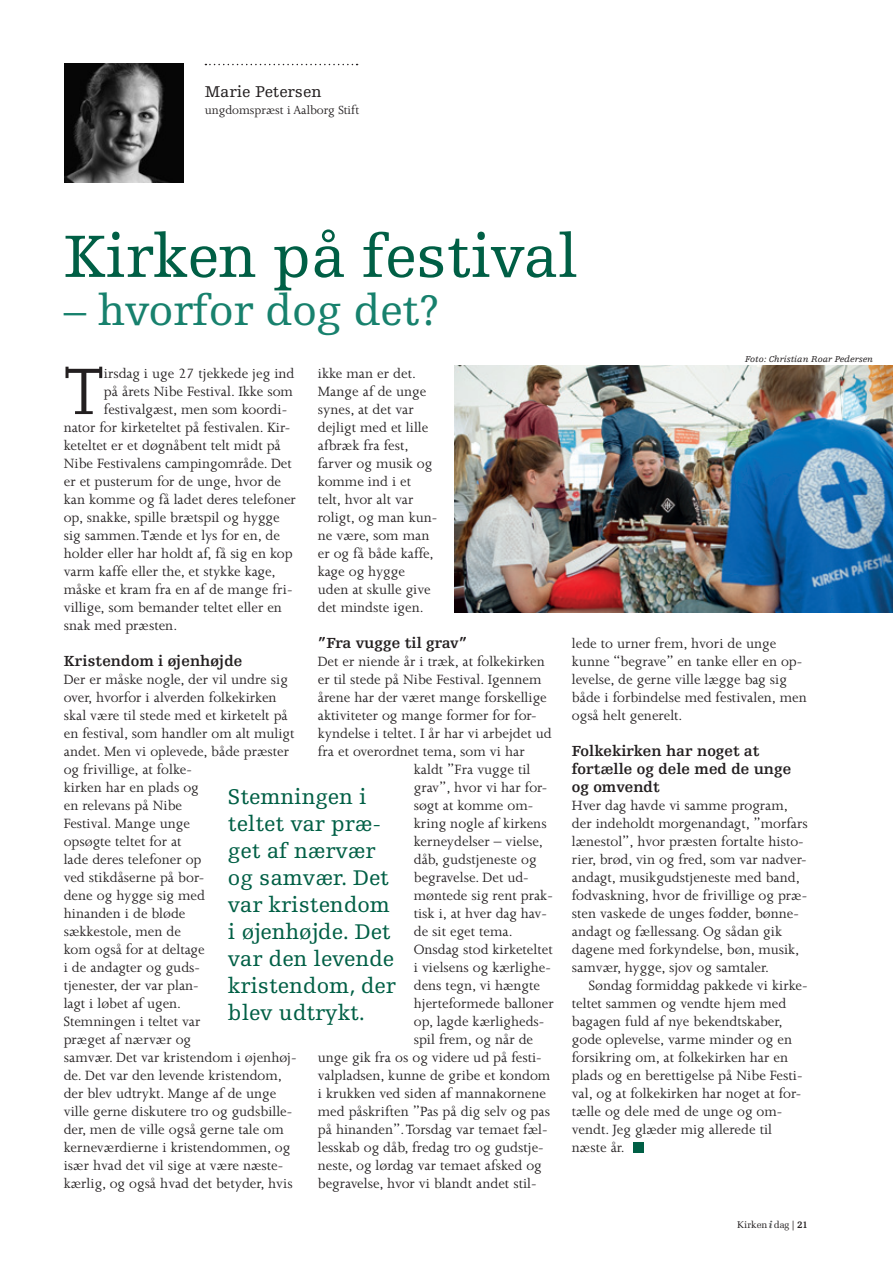
<style>
.page{position:relative;width:893px;height:1263px;background:#fff}
.page>*{position:absolute;margin:0;border:0;box-sizing:border-box;transform-origin:0 0}
.t1{font:75.6px "Joanna";color:#231f20}
.t2{font:63px "Egyptienne F";letter-spacing:-.01em;color:#005f45}
.t3{font:45px "Egyptienne F";letter-spacing:-.01em;color:#17816d}
.t4{font:22.5px/27px "Egyptienne F";color:#005f45}
.t5{font:16.5px "Egyptienne F";color:#231f20}
.t6{font:15.45px/18px "Joanna";color:#231f20}
.t7{font:700 15.45px/18px "Egyptienne F";color:#231f20}
.t8{font:13.5px "Joanna";color:#231f20}
.t9{font:9.75px "Melior";color:#231f20}
.t10{font:italic 9px "Egyptienne F";color:#231f20}
.s1{font-family:"Georgia";font-weight:700;font-style:italic;color:#57585a}
.s2{font-family:"Egyptienne F"}
.s3{font-family:"Egyptienne F";font-weight:700}
</style>
<div class="page">
<svg style="left:205px;top:64px;width:153px;height:1px"></svg>
<img style="left:64px;top:64px;width:119px;height:119px">
<div style="left:634px;top:1143px;width:10px;height:10px;background:#005f45"></div>
<img style="left:454px;top:366px;width:439px;height:246px">
<p class="t5" style="left:205px;top:82px;width:118px">Marie Petersen</p>
<p class="t8" style="left:205px;top:103px;width:156px">ungdomspræst i Aalborg Stift</p>
<h2 class="t2" style="left:64px;top:222px;width:516px">Kirken på festival</h2>
<h3 class="t3" style="left:64px;top:285px;width:377px">– hvorfor dog det?</h3>
<h1 class="t1" style="left:64px;top:351px;width:42px">T</h1>
<p class="t6" style="left:104px;top:364px;width:192px">irsdag i uge 27 tjekkede jeg ind</p>
<p class="t10" style="left:745px;top:354px;width:130px">Foto: Christian Roar Pedersen</p>
<p class="t6" style="left:318px;top:364px;width:121px">ikke man er det.<br>Mange af de unge synes, at det var dejligt med et lille afbræk fra fest, farver og musik og komme ind i et telt, hvor alt var roligt, og man kun&shy;ne være, som man er og få både kaffe, kage og hygge uden at skulle give det mindste igen.</p>
<p class="t7" style="left:318px;top:634px;width:151px">”Fra vugge til grav”</p>
<p class="t6" style="left:318px;top:652px;width:228px">Det er niende år i træk, at folkekirken</p>
<p class="t6" style="left:318px;top:670px;width:225px">er til stede på Nibe Festival. Igennem</p>
<p class="t6" style="left:318px;top:688px;width:231px">årene har der været mange forskellige</p>
<p class="t6" style="left:318px;top:706px;width:220px">aktiviteter og mange former for for-</p>
<p class="t6" style="left:318px;top:724px;width:235px">kyndelse i teltet. I år har vi arbejdet ud</p>
<p class="t6" style="left:318px;top:742px;width:208px">fra et overordnet tema, som vi har</p>
<p class="t6" style="left:414px;top:760px;width:118px">kaldt ”Fra vugge til</p>
<p class="t6" style="left:414px;top:778px;width:135px">grav”, hvor vi har for-</p>
<p class="t6" style="left:414px;top:796px;width:121px">søgt at komme om-</p>
<p class="t6" style="left:414px;top:814px;width:134px">kring nogle af kirkens</p>
<p class="t6" style="left:414px;top:832px;width:131px">kerneydelser – vielse,</p>
<p class="t6" style="left:414px;top:850px;width:124px">dåb, gudstjeneste og</p>
<p class="t6" style="left:414px;top:868px;width:116px">begravelse. Det ud-</p>
<p class="t6" style="left:414px;top:886px;width:141px">møntede sig rent prak-</p>
<p class="t6" style="left:414px;top:904px;width:135px">tisk i, at hver dag hav-</p>
<p class="t6" style="left:414px;top:922px;width:100px">de sit eget tema.</p>
<p class="t6" style="left:414px;top:940px;width:140px">Onsdag stod kirketeltet</p>
<p class="t6" style="left:414px;top:958px;width:139px">i vielsens og kærlighe-</p>
<p class="t6" style="left:414px;top:976px;width:128px">dens tegn, vi hængte</p>
<p class="t6" style="left:414px;top:994px;width:141px">hjerteformede balloner</p>
<p class="t6" style="left:414px;top:1012px;width:132px">op, lagde kærligheds-</p>
<p class="t6" style="left:414px;top:1030px;width:121px">spil frem, og når de</p>
<p class="t6" style="left:318px;top:1048px;width:225px">unge gik fra os og videre ud på festi-</p>
<p class="t6" style="left:318px;top:1066px;width:234px">valpladsen, kunne de gribe et kondom</p>
<p class="t6" style="left:318px;top:1084px;width:230px">i krukken ved siden af mannakornene</p>
<p class="t6" style="left:318px;top:1102px;width:234px">med påskriften ”Pas på dig selv og pas</p>
<p class="t6" style="left:318px;top:1120px;width:231px">på hinanden”. Torsdag var temaet fæl-</p>
<p class="t6" style="left:318px;top:1138px;width:227px">lesskab og dåb, fredag tro og gudstje-</p>
<p class="t6" style="left:318px;top:1156px;width:225px">neste, og lørdag var temaet afsked og</p>
<p class="t6" style="left:318px;top:1174px;width:220px">begravelse, hvor vi blandt andet stil-</p>
<p class="t6" style="left:104px;top:382px;width:191px">på årets Nibe Festival. Ikke som</p>
<p class="t6" style="left:104px;top:400px;width:185px">festivalgæst, men som koordi-</p>
<p class="t6" style="left:64px;top:418px;width:228px">nator for kirketeltet på festivalen. Kir-</p>
<p class="t6" style="left:64px;top:436px;width:219px">keteltet er et døgnåbent telt midt på</p>
<p class="t6" style="left:64px;top:454px;width:229px">Nibe Festivalens campingområde. Det</p>
<p class="t6" style="left:64px;top:472px;width:219px">er et pusterum for de unge, hvor de</p>
<p class="t6" style="left:64px;top:490px;width:234px">kan komme og få ladet deres telefoner</p>
<p class="t6" style="left:64px;top:508px;width:217px">op, snakke, spille brætspil og hygge</p>
<p class="t6" style="left:64px;top:526px;width:218px">sig sammen. Tænde et lys for en, de</p>
<p class="t6" style="left:64px;top:544px;width:230px">holder eller har holdt af, få sig en kop</p>
<p class="t6" style="left:64px;top:562px;width:214px">varm kaffe eller the, et stykke kage,</p>
<p class="t6" style="left:64px;top:580px;width:230px">måske et kram fra en af de mange fri-</p>
<p class="t6" style="left:64px;top:598px;width:220px">villige, som bemander teltet eller en</p>
<p class="t6" style="left:64px;top:616px;width:115px">snak med præsten.</p>
<p class="t7" style="left:64px;top:652px;width:180px">Kristendom i øjenhøjde</p>
<p class="t6" style="left:64px;top:670px;width:234px">Der er måske nogle, der vil undre sig over, hvorfor i alverden folkekirken skal være til stede med et kirketelt på en festival, som handler om alt muligt andet. Men vi oplevede, både præster og frivillige, at folke-<br>kirken har en plads og<br>en relevans på Nibe<br>Festival. Mange unge<br>opsøgte teltet for at<br>lade deres telefoner op<br>ved stikdåserne på bor-<br>dene og hygge sig med<br>hinanden i de bløde<br>sækkestole, men de<br>kom også for at deltage<br>i de andagter og guds-<br>tjenester, der var plan-<br>lagt i løbet af ugen.<br>Stemningen i teltet var<br>præget af nærvær og<br>samvær. Det var kristendom i øjenhøj&shy;de. Det var den levende kristendom, der blev udtrykt. Mange af de unge ville gerne diskutere tro og gudsbille&shy;der, men de ville også gerne tale om kerneværdierne i kristendommen, og især hvad det vil sige at være næste&shy;kærlig, og også hvad det betyder, hvis</p>
<p class="t6" style="left:572px;top:634px;width:236px">lede to urner frem, hvori de unge kunne “begrave” en tanke eller en op&shy;levelse, de gerne ville lægge bag sig både i forbindelse med festivalen, men også helt generelt.</p>
<p class="t7" style="left:572px;top:742px;width:221px">Folkekirken har noget at fortælle og dele med de unge og omvendt</p>
<p class="t6" style="left:572px;top:796px;width:237px">Hver dag havde vi samme program, der indeholdt morgenandagt, ”morfars lænestol”, hvor præsten fortalte histo&shy;rier, brød, vin og fred, som var nadver&shy;andagt, musikgudstjeneste med band, fodvaskning, hvor de frivillige og præ&shy;sten vaskede de unges fødder, bønne&shy;andagt og fællessang. Og sådan gik dagene med forkyndelse, bøn, musik, samvær, hygge, sjov og samtaler.</p>
<p class="t6" style="left:572px;top:976px;width:237px;text-indent:17px">Søndag formiddag pakkede vi kirke&shy;teltet sammen og vendte hjem med bagagen fuld af nye bekendtskaber, gode oplevelse, varme minder og en forsikring om, at folkekirken har en plads og en berettigelse på Nibe Festi&shy;val, og at folkekirken har noget at for&shy;tælle og dele med de unge og om&shy;vendt. Jeg glæder mig allerede til næste år.</p>
<h3 class="t4" style="left:228px;top:783px;width:169px">Stemningen i teltet var præ&shy;get af nærvær og samvær. Det var kristendom i øjenhøjde. Det var den levende kristendom, der blev udtrykt.</h3>
<p class="t9" style="left:737px;top:1219px;width:72px">Kirken <span class="s1">i</span> dag <span class="s2">|</span> <span class="s3">21</span></p>
</div>
